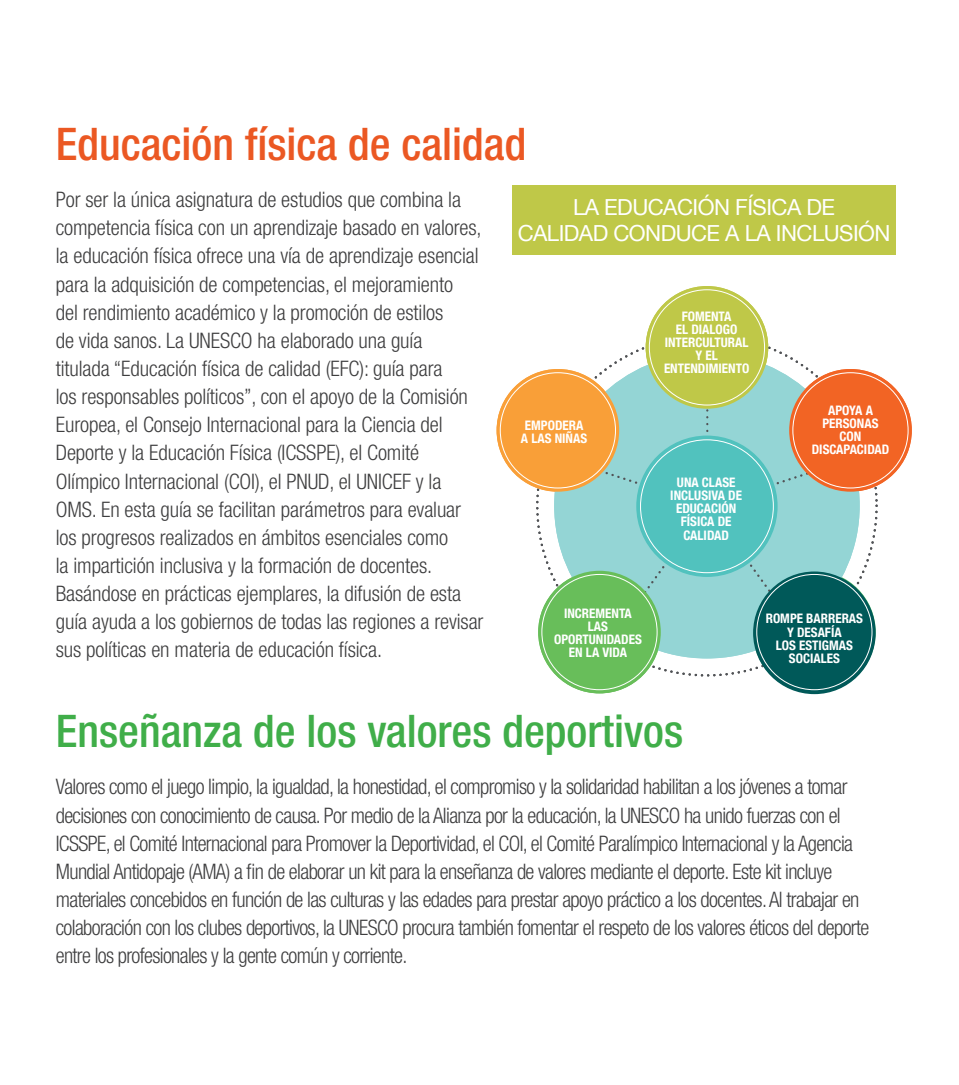
<style>
.page{position:relative;width:959px;height:1085px;background:#fff}
.page>*{position:absolute;margin:0;border:0;box-sizing:border-box;transform-origin:0 0}
.t1{font:500 condensed 45px "Helvetica Neue LT Com";color:#40ae49}
.t2{font:500 condensed 45px "Helvetica Neue LT Com";color:#eb5823}
.t3{font:22.05px/26.6px "Helvetica Neue LT Com";letter-spacing:-.025em;color:#fff;text-align:center}
.t4{font:300 condensed 21.38px/28.1px "Helvetica Neue LT Com";letter-spacing:-.005em;color:#3e3e3f}
.t5{font:300 condensed 21.38px/28.1px "Helvetica Neue LT Com";letter-spacing:-.03em;color:#3e3e3f}
.t6{font:700 condensed 13.05px/13px "Helvetica Neue LT Com";color:#fff;text-align:center}
.t7{font:11.03px "Museo Sans 900";color:#fff}
</style>
<div class="page">
<svg style="left:527px;top:315px;width:359px;height:348px"></svg>
<div style="left:636px;top:435px;width:141px;height:142px;background:#51c2be;border-radius:50%"></div>
<div style="left:645px;top:286px;width:123px;height:122px;background:#bfc848;border-radius:50%"></div>
<div style="left:496px;top:369px;width:123px;height:122px;background:#f99f38;border-radius:50%"></div>
<div style="left:789px;top:369px;width:123px;height:122px;background:#f26424;border-radius:50%"></div>
<div style="left:753px;top:571px;width:122px;height:123px;background:#005959;border-radius:50%"></div>
<div style="left:538px;top:570px;width:123px;height:123px;background:#68be5a;border-radius:50%"></div>
<div style="left:512px;top:186px;width:384px;height:69px;background:#bfc848"></div>
<h1 class="t2" style="left:56px;top:117px;width:472px">Educación física de calidad</h1>
<p class="t4" style="left:56px;top:185px;width:429px">Por ser la única asignatura de estudios que combina la competencia física con un aprendizaje basado en valores, la educación física ofrece una vía de aprendizaje esencial para la adquisición de competencias, el mejoramiento<br>del rendimiento académico y la promoción de estilos<br>de vida sanos. La UNESCO ha elaborado una guía<br>titulada “Educación física de calidad (EFC): guía para<br>los responsables políticos”, con el apoyo de la Comisión Europea, el Consejo Internacional para la Ciencia del Deporte y la Educación Física (ICSSPE), el Comité Olímpico Internacional (COI), el PNUD, el UNICEF y la OMS. En esta guía se facilitan parámetros para evaluar los progresos realizados en ámbitos esenciales como<br>la impartición inclusiva y la formación de docentes.<br>Basándose en prácticas ejemplares, la difusión de esta guía ayuda a los gobiernos de todas las regiones a revisar sus políticas en materia de educación física.</p>
<p class="t3" style="left:518px;top:193px;width:374px">LA EDUCACIÓN FÍSICA DE<br>CALIDAD CONDUCE A LA INCLUSIÓN</p>
<p class="t6" style="left:664px;top:310px;width:87px">FOMENTA<br>EL DIALOGO<br>INTERCULTURAL<br>Y EL<br>ENTENDIMIENTO</p>
<p class="t6" style="left:812px;top:404px;width:79px">APOYA A<br>PERSONAS<br>CON<br>DISCAPACIDAD</p>
<p class="t6" style="left:521px;top:419px;width:68px">EMPODERA<br>A LAS NIÑAS</p>
<p class="t7" style="left:813px;top:441px;width:62px">DI SABILITIES</p>
<p class="t6" style="left:670px;top:476px;width:73px">UNA CLASE<br>INCLUSIVA DE<br>EDUCACIÓN<br>FÍSICA DE<br>CALIDAD</p>
<p class="t6" style="left:554px;top:606px;width:89px">INCREMENTA<br>LAS<br>OPORTUNIDADES<br>EN LA VIDA</p>
<p class="t6" style="left:766px;top:612px;width:99px">ROMPE BARRERAS<br>Y DESAFÍA<br>LOS ESTIGMAS<br>SOCIALES</p>
<h1 class="t1" style="left:56px;top:704px;width:629px">Enseñanza de los valores deportivos</h1>
<p class="t5" style="left:56px;top:772px;width:815px">Valores como el juego limpio, la igualdad, la honestidad, el compromiso y la solidaridad habilitan a los jóvenes a tomar decisiones con conocimiento de causa. Por medio de la Alianza por la educación, la UNESCO ha unido fuerzas con el ICSSPE, el Comité Internacional para Promover la Deportividad, el COI, el Comité Paralímpico Internacional y la Agencia Mundial Antidopaje (AMA) a fin de elaborar un kit para la enseñanza de valores mediante el deporte. Este kit incluye materiales concebidos en función de las culturas y las edades para prestar apoyo práctico a los docentes. Al trabajar en colaboración con los clubes deportivos, la UNESCO procura también fomentar el respeto de los valores éticos del deporte entre los profesionales y la gente común y corriente.</p>
</div>
